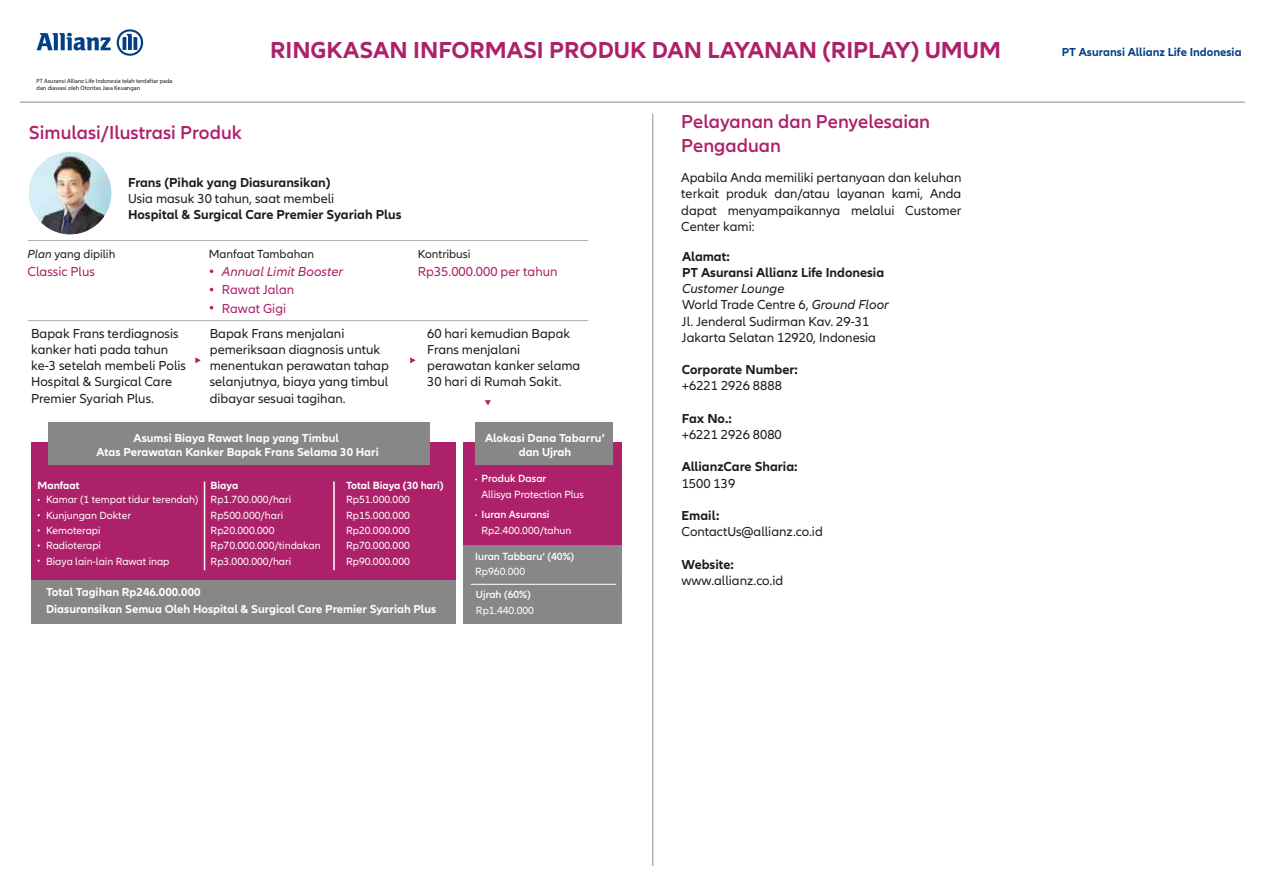
<style>
.page{position:relative;width:1263px;height:893px;background:#fff}
.page>*{position:absolute;margin:0;border:0;box-sizing:border-box;transform-origin:0 0}
.t1{font:700 24px "Allianz Neo";color:#ad216a}
.t2{font:600 19.5px/23.4px "Allianz Neo";color:#ad216a}
.t3{font:13.5px/16.2px "Allianz Neo";color:#1d1d1b}
.t4{font:700 13.5px/16.2px "Allianz Neo";color:#1d1d1b}
.t5{font:13.5px/18.3px "Allianz Neo";color:#ad216a}
.t6{font:italic 13.5px "Allianz Neo";color:#ad216a}
.t7{font:12.15px "Allianz Neo";color:#1d1d1b}
.t8{font:700 12px/14.4px "Allianz Neo";color:#fff;text-align:center}
.t9{font:700 12px "Allianz Neo";color:#033f85}
.t10{font:10.8px/15.5px "Allianz Neo";color:#fff}
.t11{font:600 10.8px "Allianz Neo";color:#fff}
.t12{font:700 10.8px "Allianz Neo";color:#fff}
.t13{font:6.15px/7.4px "Myriad Pro";color:#1d1d1b}
.s1{font-style:italic}
</style>
<div class="page">
<div style="left:31px;top:442px;width:425px;height:138px;background:#ad216a"></div>
<div style="left:31px;top:580px;width:425px;height:43px;background:#878787"></div>
<div style="left:49px;top:422px;width:381px;height:43px;background:#878787"></div>
<hr style="left:204px;top:482px;width:1px;height:88px;background:#fff">
<hr style="left:333px;top:482px;width:2px;height:88px;background:#fff">
<hr style="left:28px;top:240px;width:560px;height:1px;background:#b3b2b2">
<hr style="left:28px;top:320px;width:560px;height:1px;background:#b3b2b2">
<img style="left:29px;top:152px;width:82px;height:82px;border-radius:41px">
<svg style="left:195px;top:357px;width:6px;height:6px"></svg>
<svg style="left:410px;top:357px;width:5px;height:6px"></svg>
<svg style="left:485px;top:400px;width:6px;height:5px"></svg>
<svg style="left:210px;top:269px;width:3px;height:4px"></svg>
<div style="left:463px;top:442px;width:159px;height:138px;background:#ad216a"></div>
<div style="left:475px;top:422px;width:137px;height:43px;background:#878787"></div>
<div style="left:463px;top:545px;width:159px;height:78px;background:#878787"></div>
<hr style="left:471px;top:584px;width:145px;height:1px;background:#fff">
<hr style="left:652px;top:114px;width:1px;height:752px;background:#b3b2b2">
<hr style="left:20px;top:101px;width:1225px;height:2px;background:#b3b2b2">
<svg style="left:37px;top:33px;width:74px;height:17px"></svg>
<svg style="left:117px;top:29px;width:26px;height:27px"></svg>
<p class="t13" style="left:37px;top:77px;width:137px">PT Asuransi Allianz Life Indonesia telah terdaftar pada dan diawasi oleh Otoritas Jasa Keuangan</p>
<h2 class="t2" style="left:29px;top:121px;width:215px">Simulasi/Ilustrasi Produk</h2>
<h1 class="t1" style="left:270px;top:36px;width:732px">RINGKASAN INFORMASI PRODUK DAN LAYANAN (RIPLAY) UMUM</h1>
<p class="t9" style="left:1062px;top:45px;width:181px">PT Asuransi Allianz Life Indonesia</p>
<h2 class="t2" style="left:681px;top:111px;width:250px">Pelayanan dan Penyelesaian<br>Pengaduan</h2>
<p class="t7" style="left:28px;top:247px;width:89px"><span class="s1">Plan</span> yang dipilih</p>
<p class="t5" style="left:28px;top:263px;width:69px">Classic Plus</p>
<p class="t4" style="left:128px;top:175px;width:204px">Frans (Pihak yang Diasuransikan)</p>
<p class="t3" style="left:128px;top:191px;width:208px">Usia masuk 30 tahun, saat membeli</p>
<p class="t4" style="left:128px;top:207px;width:275px">Hospital &amp; Surgical Care Premier Syariah Plus</p>
<p class="t7" style="left:209px;top:247px;width:107px">Manfaat Tambahan</p>
<p class="t6" style="left:222px;top:264px;width:123px">Annual Limit Booster</p>
<p class="t5" style="left:222px;top:281px;width:74px">Rawat Jalan<br>Rawat Gigi</p>
<p class="t7" style="left:418px;top:247px;width:54px">Kontribusi</p>
<p class="t5" style="left:418px;top:262px;width:141px">Rp35.000.000 per tahun</p>
<p class="t3" style="left:31px;top:326px;width:156px">Bapak Frans terdiagnosis kanker hati pada tahun ke-3 setelah membeli Polis<br>Hospital &amp; Surgical Care<br>Premier Syariah Plus.</p>
<p class="t3" style="left:427px;top:326px;width:155px">60 hari kemudian Bapak<br>Frans menjalani perawatan kanker selama<br>30 hari di Rumah Sakit.</p>
<p class="t3" style="left:210px;top:326px;width:181px">Bapak Frans menjalani pemeriksaan diagnosis untuk menentukan perawatan tahap selanjutnya, biaya yang timbul dibayar sesuai tagihan.</p>
<p class="t8" style="left:96px;top:431px;width:284px">Asumsi Biaya Rawat Inap yang Timbul<br>Atas Perawatan Kanker Bapak Frans Selama 30 Hari</p>
<p class="t12" style="left:38px;top:479px;width:43px">Manfaat</p>
<p class="t12" style="left:211px;top:479px;width:29px">Biaya</p>
<p class="t10" style="left:46px;top:492px;width:154px">Kamar (1 tempat tidur terendah)<br>Kunjungan Dokter<br>Kemoterapi<br>Radioterapi<br>Biaya lain-lain Rawat inap</p>
<p class="t10" style="left:211px;top:492px;width:112px">Rp1.700.000/hari<br>Rp500.000/hari<br>Rp20.000.000<br>Rp70.000.000/tindakan<br>Rp3.000.000/hari</p>
<p class="t12" style="left:346px;top:479px;width:99px">Total Biaya (30 hari)</p>
<p class="t10" style="left:346px;top:492px;width:65px;text-align:justify">Rp51.000.000<br>Rp15.000.000<br>Rp20.000.000<br>Rp70.000.000<br>Rp90.000.000</p>
<p class="t8" style="left:46px;top:584px;width:392px;line-height:16.8px;text-align:left">Total Tagihan Rp246.000.000<br>Diasuransikan Semua Oleh Hospital &amp; Surgical Care Premier Syariah Plus</p>
<p class="t8" style="left:485px;top:431px;width:121px">Alokasi Dana Tabarru’ dan Ujrah</p>
<p class="t11" style="left:481px;top:473px;width:66px">Produk Dasar</p>
<p class="t10" style="left:481px;top:487px;width:104px">Allisya Protection Plus</p>
<p class="t11" style="left:481px;top:508px;width:69px">Iuran Asuransi</p>
<p class="t10" style="left:481px;top:523px;width:91px">Rp2.400.000/tahun</p>
<p class="t11" style="left:475px;top:550px;width:101px">Iuran Tabbaru’ (40%)</p>
<p class="t10" style="left:475px;top:564px;width:52px">Rp960.000</p>
<p class="t11" style="left:476px;top:588px;width:56px">Ujrah (60%)</p>
<p class="t10" style="left:476px;top:603px;width:60px">Rp1.440.000</p>
<p class="t3" style="left:681px;top:170px;width:282px;text-align:justify">Apabila Anda memiliki pertanyaan dan keluhan terkait produk dan/atau layanan kami, Anda dapat menyampaikannya melalui Customer Center kami:</p>
<p class="t4" style="left:682px;top:248px;width:204px">Alamat:<br>PT Asuransi Allianz Life Indonesia</p>
<p class="t3" style="left:682px;top:281px;width:208px"><span class="s1">Customer Lounge<br></span>World Trade Centre 6, <span class="s1">Ground Floor<br></span>Jl. Jenderal Sudirman Kav. 29-31<br>Jakarta Selatan 12920, Indonesia</p>
<p class="t4" style="left:682px;top:362px;width:118px">Corporate Number:</p>
<p class="t3" style="left:682px;top:378px;width:102px">+6221 2926 8888</p>
<p class="t4" style="left:682px;top:410px;width:52px">Fax No.:</p>
<p class="t3" style="left:682px;top:427px;width:102px">+6221 2926 8080</p>
<p class="t4" style="left:682px;top:459px;width:117px">AllianzCare Sharia:</p>
<p class="t3" style="left:682px;top:475px;width:55px">1500 139</p>
<p class="t4" style="left:682px;top:508px;width:39px">Email:</p>
<p class="t3" style="left:681px;top:524px;width:143px">ContactUs@allianz.co.id</p>
<p class="t4" style="left:681px;top:556px;width:54px">Website:</p>
<p class="t3" style="left:681px;top:573px;width:103px">www.allianz.co.id</p>
</div>
